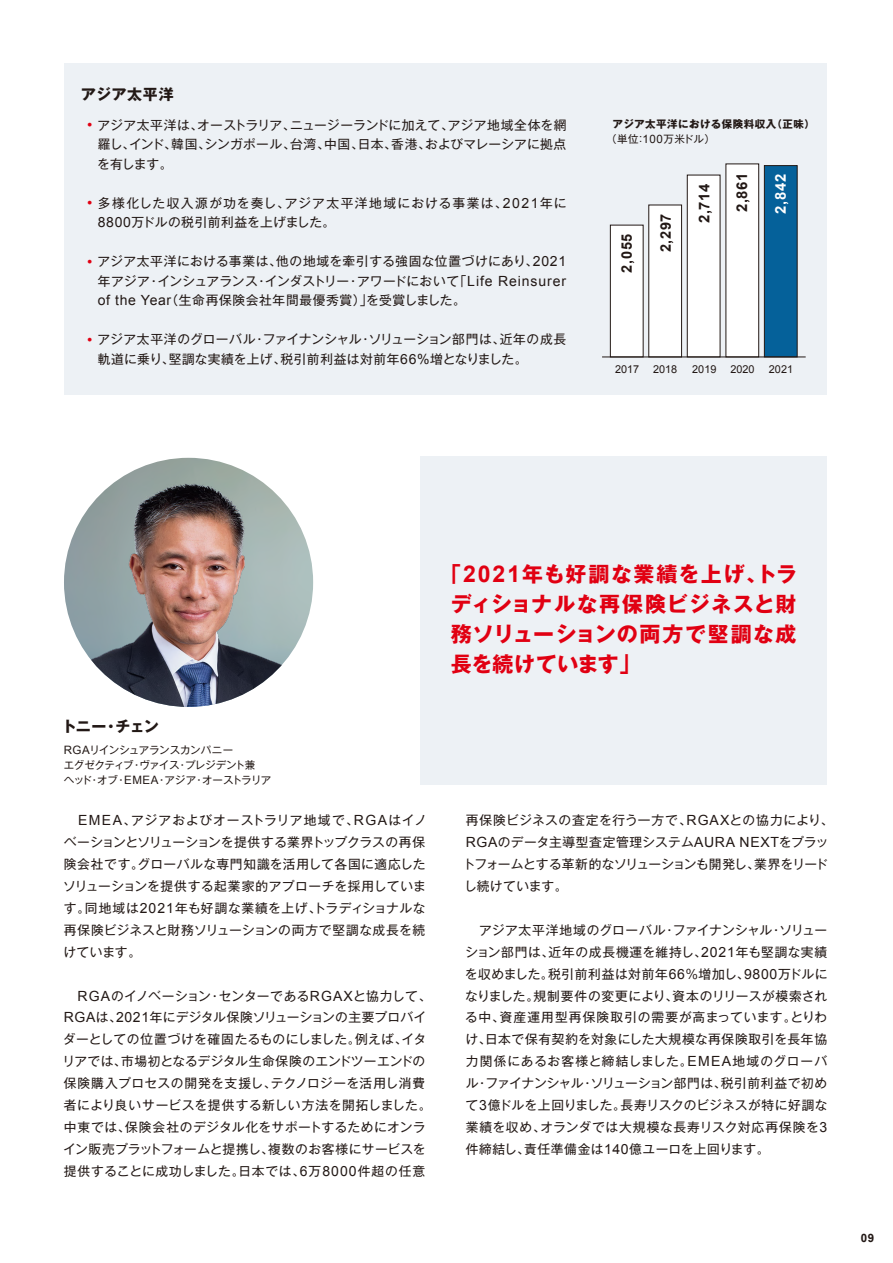
<style>
.page{position:relative;width:893px;height:1263px;background:#fff}
.page>*{position:absolute;margin:0;border:0;box-sizing:border-box;transform-origin:0 0}
.t1{font:700 21px/30px "Gothic MB101 Pro";letter-spacing:.035em;color:#e10012;text-align:justify}
.t2{font:700 15px "Gothic MB101 Pro";letter-spacing:.02em;color:#221815}
.t3{font:15px "Arial";color:#e10012}
.t4{font:700 14.85px "Arial";letter-spacing:.045em;color:#221815}
.t5{font:700 14.85px "Arial";color:#fff}
.t6{font:700 14.55px "Arial";letter-spacing:.045em;color:#221815}
.t7{font:12.75px/21.9px "Gothic MB101 Pro";letter-spacing:.025em;color:#221815}
.t8{font:12.75px/19.5px "Gothic MB101 Pro";letter-spacing:.075em;color:#221815}
.t9{font:700 11.55px "Arial";color:#221815}
.t10{font:10.95px "Arial";color:#221815}
.t11{font:10.5px/15px "Gothic MB101 Pro";letter-spacing:-.045em;color:#221815}
.t12{font:700 10.5px/15.3px "Gothic MB101 Pro";letter-spacing:.05em;color:#221815}
.s1{font-family:"Arial";font-size:14.1px}
.s2{font-weight:400}
.s3{font-family:"Arial";font-weight:400;font-size:11.55px}
.s4{font-family:"Arial";font-size:11.55px}
.s5{font-family:"Arial";font-size:23.1px}
</style>
<div class="page">
<div style="left:64px;top:64px;width:763px;height:331px;background:#edf1f5"></div>
<div style="left:648px;top:205px;width:34px;height:152px;background:#fff;border:1px solid #221815"></div>
<div style="left:610px;top:225px;width:33px;height:132px;background:#fff;border:1px solid #221815"></div>
<div style="left:687px;top:175px;width:33px;height:182px;background:#fff;border:1px solid #221815"></div>
<div style="left:726px;top:164px;width:33px;height:193px;background:#fff;border:1px solid #221815"></div>
<div style="left:764px;top:165px;width:33px;height:192px;background:#05619a;border:1px solid #221815"></div>
<img style="left:64px;top:464px;width:249px;height:243px">
<hr style="left:602px;top:357px;width:204px;height:1px;background:#221815">
<div style="left:421px;top:456px;width:406px;height:329px;background:#edf1f5"></div>
<p class="t2" style="left:81px;top:81px;width:94px">アジア太平洋</p>
<p class="t7" style="left:97px;top:113px;width:471px;line-height:19.5px;text-align:justify">アジア太平洋は、オーストラリア、ニュージーランドに加えて、アジア地域全体を網羅し、インド、韓国、シンガポール、台湾、中国、日本、香港、およびマレーシアに拠点を有します。</p>
<p class="t8" style="left:98px;top:191px;width:470px">多様化した収入源が功を奏し、アジア太平洋地域における事業は、<span class="s1">2021</span>年に<br><span class="s1">8800</span>万ドルの税引前利益を上げました。</p>
<p class="t7" style="left:98px;top:250px;width:470px;line-height:19.5px;text-align:justify">アジア太平洋における事業は、他の地域を牽引する強固な位置づけにあり、<span class="s1">2021</span>年アジア・インシュアランス・インダストリー・アワードにおいて「<span class="s1">Life Reinsurer of the Year</span>（生命再保険会社年間最優秀賞）」を受賞しました。</p>
<p class="t7" style="left:98px;top:328px;width:470px;line-height:19.5px">アジア太平洋のグローバル・ファイナンシャル・ソリューション部門は、近年の成長軌道に乗り、堅調な実績を上げ、税引前利益は対前年<span class="s1">66%</span>増となりました。</p>
<p class="t3" style="left:87px;top:116px;width:7px">•</p>
<p class="t3" style="left:87px;top:194px;width:7px">•</p>
<p class="t3" style="left:87px;top:253px;width:7px">•</p>
<p class="t3" style="left:87px;top:331px;width:7px">•</p>
<p class="t12" style="left:606px;top:115px;width:210px;text-indent:6px">アジア太平洋における保険料収入（正味）<span class="s2">（単位：</span><span class="s3">100</span><span class="s2">万米ドル）</span></p>
<p class="t6" style="left:619px;top:273px;width:40px;rotate:-90deg">2,055</p>
<p class="t6" style="left:658px;top:252px;width:40px;rotate:-90deg">2,297</p>
<p class="t4" style="left:696px;top:223px;width:41px;rotate:-90deg">2,714</p>
<p class="t4" style="left:734px;top:212px;width:41px;rotate:-90deg">2,861</p>
<p class="t5" style="left:772px;top:214px;width:41px;rotate:-90deg">2,842</p>
<p class="t10" style="left:615px;top:363px;width:26px">2017</p>
<p class="t10" style="left:653px;top:363px;width:26px">2018</p>
<p class="t10" style="left:692px;top:363px;width:26px">2019</p>
<p class="t10" style="left:730px;top:363px;width:26px">2020</p>
<p class="t10" style="left:769px;top:363px;width:26px">2021</p>
<p class="t2" style="left:62px;top:714px;width:99px">トニー・チェン</p>
<p class="t11" style="left:64px;top:741px;width:209px"><span class="s4">RGA</span>リインシュアランスカンパニー<br>エグゼクティブ・ヴァイス・プレジデント兼<br>ヘッド・オブ・<span class="s4">EMEA</span>・アジア・オーストラリア</p>
<p class="t7" style="left:63px;top:808px;width:365px;text-indent:15px"><span class="s1">EMEA</span>、アジアおよびオーストラリア地域で、<span class="s1">RGA</span>はイノベーションとソリューションを提供する業界トップクラスの再保険会社です。グローバルな専門知識を活用して各国に適応したソリューションを提供する起業家的アプローチを採用しています。同地域は<span class="s1">2021</span>年も好調な業績を上げ、トラディショナルな再保険ビジネスと財務ソリューションの両方で堅調な成長を続けています。</p>
<p class="t7" style="left:63px;top:983px;width:370px;text-indent:15px"><span class="s1">RGA</span>のイノベーション・センターである<span class="s1">RGAX</span>と協力して、<span class="s1">RGA</span>は、<span class="s1">2021</span>年にデジタル保険ソリューションの主要プロバイダーとしての位置づけを確固たるものにしました。例えば、イタリアでは、市場初となるデジタル生命保険のエンドツーエンドの保険購入プロセスの開発を支援し、テクノロジーを活用し消費者により良いサービスを提供する新しい方法を開拓しました。中東では、保険会社のデジタル化をサポートするためにオンライン販売プラットフォームと提携し、複数のお客様にサービスを提供することに成功しました。日本では、<span class="s1">6</span>万<span class="s1">8000</span>件超の任意</p>
<h1 class="t1" style="left:451px;top:557px;width:348px;text-indent:-10px">「<span class="s5">2021</span>年も好調な業績を上げ、トラディショナルな再保険ビジネスと財務ソリューションの両方で堅調な成長を続けています」</h1>
<p class="t7" style="left:463px;top:808px;width:372px">再保険ビジネスの査定を行う一方で、<span class="s1">RGAX</span>との協力により、<br><span class="s1">RGA</span>のデータ主導型査定管理システム<span class="s1">AURA NEXT</span>をプラットフォームとする革新的なソリューションも開発し、業界をリードし続けています。</p>
<p class="t7" style="left:465px;top:917px;width:364px;text-align:justify">　アジア太平洋地域のグローバル・ファイナンシャル・ソリューション部門は、近年の成長機運を維持し、<span class="s1">2021</span>年も堅調な実績を収めました。税引前利益は対前年<span class="s1">66</span>％増加し、<span class="s1">9800</span>万ドルになりました。規制要件の変更により、資本のリリースが模索される中、資産運用型再保険取引の需要が高まっています。とりわけ、日本で保有契約を対象にした大規模な再保険取引を長年協力関係にあるお客様と締結しました。<span class="s1">EMEA</span>地域のグローバル・ファイナンシャル・ソリューション部門は、税引前利益で初めて<span class="s1">3</span>億ドルを上回りました。長寿リスクのビジネスが特に好調な業績を収め、オランダでは大規模な長寿リスク対応再保険を<span class="s1">3</span>件締結し、責任準備金は<span class="s1">140</span>億ユーロを上回ります。</p>
<p class="t9" style="left:861px;top:1231px;width:15px">09</p>
</div>
